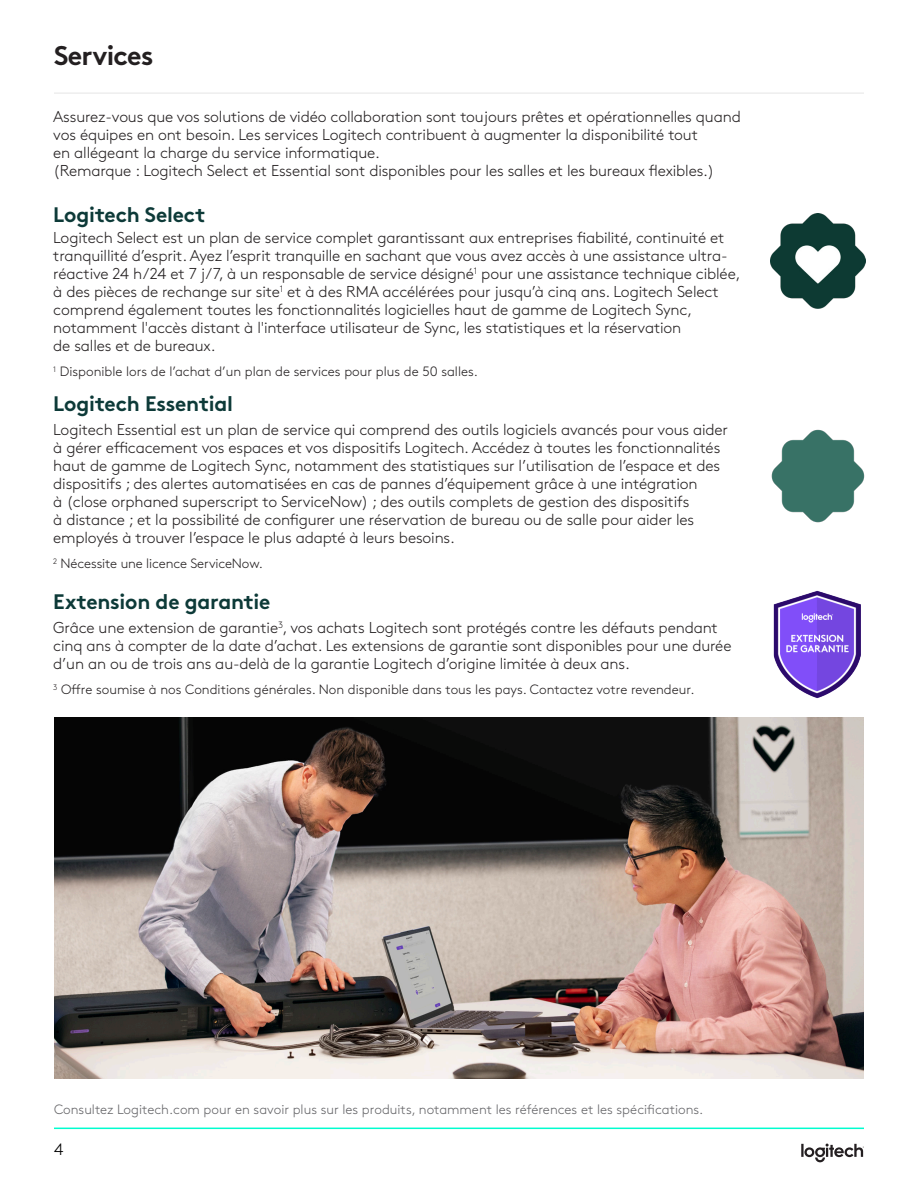
<style>
.page{position:relative;width:918px;height:1188px;background:#fff}
.page>*{position:absolute;margin:0;border:0;box-sizing:border-box;transform-origin:0 0}
.Page_Title{font:700 27px "Brown Pro";letter-spacing:-.03em;color:#231f20}
.Header_1{font:700 21px "Brown Pro";letter-spacing:-.01em;color:#0d3a38}
.t1{font:300 16.5px "Brown Pro";color:#000}
.Body_1_intro{font:300 15.75px/18px "Brown Pro";letter-spacing:-.01em;color:#231f20}
.Header_1-2{font:300 13.5px "Brown Pro";color:#231f20}
.t2{font:300 13.5px "Brown Pro";color:#636366}
</style>
<div class="page">
<img style="left:54px;top:718px;width:810px;height:360px">
<img style="left:773px;top:590px;width:88px;height:109px">
<img style="left:770px;top:214px;width:95px;height:94px">
<img style="left:771px;top:429px;width:94px;height:94px">
<svg style="left:801px;top:1144px;width:63px;height:18px"></svg>
<hr style="left:54px;top:92px;width:810px;height:2px;background:#eee">
<hr style="left:54px;top:1128px;width:810px;height:1px;background:#00fdcf">
<p class="Page_Title" style="left:54px;top:34px;width:101px">Services</p>
<p class="Body_1_intro" style="left:53px;top:106px;width:689px">Assurez-vous que vos solutions de vidéo collaboration sont toujours prêtes et opérationnelles quand vos équipes en ont besoin. Les services Logitech contribuent à augmenter la disponibilité tout<br>en allégeant la charge du service informatique.<br>(Remarque : Logitech Select et Essential sont disponibles pour les salles et les bureaux flexibles.)</p>
<p class="Header_1" style="left:53px;top:197px;width:154px">Logitech Select</p>
<p class="Body_1_intro" style="left:53px;top:228px;width:689px">Logitech Select est un plan de service complet garantissant aux entreprises fiabilité, continuité et tranquillité d’esprit. Ayez l’esprit tranquille en sachant que vous avez accès à une assistance ultra&shy;réactive 24 h/24 et 7 j/7, à un responsable de service désigné<sup>1</sup> pour une assistance technique ciblée, à des pièces de rechange sur site<sup>1</sup> et à des RMA accélérées pour jusqu’à cinq ans. Logitech Select comprend également toutes les fonctionnalités logicielles haut de gamme de Logitech Sync, notamment l'accès distant à l'interface utilisateur de Sync, les statistiques et la réservation<br>de salles et de bureaux.</p>
<p class="Header_1-2" style="left:53px;top:362px;width:426px"><sup>1</sup> Disponible lors de l’achat d’un plan de services pour plus de 50 salles.</p>
<p class="Header_1" style="left:53px;top:387px;width:181px">Logitech Essential</p>
<p class="Body_1_intro" style="left:53px;top:420px;width:676px">Logitech Essential est un plan de service qui comprend des outils logiciels avancés pour vous aider à gérer efficacement vos espaces et vos dispositifs Logitech. Accédez à toutes les fonctionnalités haut de gamme de Logitech Sync, notamment des statistiques sur l’utilisation de l’espace et des dispositifs ; des alertes automatisées en cas de pannes d’équipement grâce à une intégration<br>à (close orphaned superscript to ServiceNow) ; des outils complets de gestion des dispositifs<br>à distance ; et la possibilité de configurer une réservation de bureau ou de salle pour aider les employés à trouver l’espace le plus adapté à leurs besoins.</p>
<p class="Header_1-2" style="left:53px;top:554px;width:211px"><sup>2</sup> Nécessite une licence ServiceNow.</p>
<p class="Header_1" style="left:53px;top:585px;width:219px">Extension de garantie</p>
<p class="Body_1_intro" style="left:53px;top:618px;width:680px">Grâce une extension de garantie<sup>3</sup>, vos achats Logitech sont protégés contre les défauts pendant cinq ans à compter de la date d’achat. Les extensions de garantie sont disponibles pour une durée d’un an ou de trois ans au-delà de la garantie Logitech d’origine limitée à deux ans.</p>
<p class="Header_1-2" style="left:53px;top:680px;width:643px"><sup>3</sup> Offre soumise à nos Conditions générales. Non disponible dans tous les pays. Contactez votre revendeur.</p>
<p class="t2" style="left:54px;top:1100px;width:651px">Consultez Logitech.com pour en savoir plus sur les produits, notamment les références et les spécifications.</p>
<p class="t1" style="left:54px;top:1137px;width:11px">4</p>
</div>
